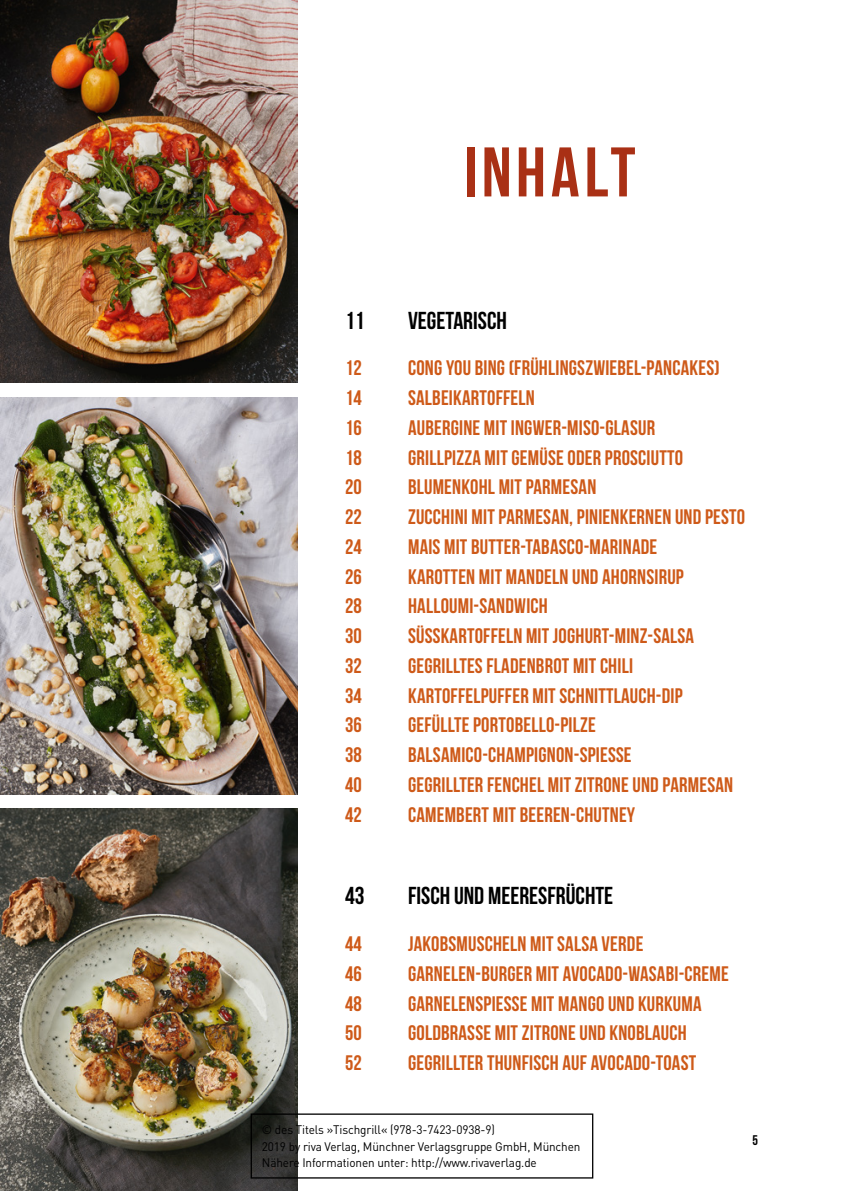
<style>
.page{position:relative;width:844px;height:1191px;background:#fff}
.page>*{position:absolute;margin:0;border:0;box-sizing:border-box;transform-origin:0 0}
._01_h2{font:700 70px "Bebas Neue";letter-spacing:.06em;color:#a93015}
.t1{font:700 24.5px "Bebas Neue";color:#000}
.t2{font:21px "Bebas Neue";letter-spacing:.01em;color:#ce5a19}
.t3{font:14px "Bebas Neue";color:#000}
._00_Biblio_Block{font:12.25px/16.6px "DINOT";letter-spacing:-.01em;color:#000;scale:.96 1}
</style>
<div class="page">
<img style="left:0;top:0;width:298px;height:382px">
<img style="left:0;top:809px;width:298px;height:382px">
<img style="left:0;top:397px;width:298px;height:397px">
<div style="left:250px;top:1113px;width:343px;height:65px;border:1px solid #000"></div>
<p class="_01_h2" style="left:464px;top:134px;width:173px">INHALT</p>
<p class="t1" style="left:345px;top:307px;width:21px">11</p>
<p class="t1" style="left:408px;top:307px;width:100px">VEGETARISCH</p>
<p class="t2" style="left:345px;top:356px;width:18px">12</p>
<p class="t2" style="left:408px;top:356px;width:313px">CONG YOU BING (FRÜHLINGSZWIEBEL‑PANCAKES)</p>
<p class="t2" style="left:345px;top:386px;width:18px">14</p>
<p class="t2" style="left:408px;top:386px;width:128px">SALBEIKARTOFFELN</p>
<p class="t2" style="left:345px;top:416px;width:18px">16</p>
<p class="t2" style="left:408px;top:416px;width:248px">AUBERGINE MIT INGWER‑MISO‑GLASUR</p>
<p class="t2" style="left:345px;top:446px;width:18px">18</p>
<p class="t2" style="left:408px;top:446px;width:276px">GRILLPIZZA MIT GEMÜSE ODER PROSCIUTTO</p>
<p class="t2" style="left:345px;top:475px;width:18px">20</p>
<p class="t2" style="left:408px;top:475px;width:190px">BLUMENKOHL MIT PARMESAN</p>
<p class="t2" style="left:345px;top:505px;width:18px">22</p>
<p class="t2" style="left:408px;top:505px;width:338px">ZUCCHINI MIT PARMESAN, PINIENKERNEN UND PESTO</p>
<p class="t2" style="left:345px;top:535px;width:18px">24</p>
<p class="t2" style="left:408px;top:535px;width:250px">MAIS MIT BUTTER-TABASCO‑MARINADE</p>
<p class="t2" style="left:345px;top:565px;width:18px">26</p>
<p class="t2" style="left:408px;top:565px;width:277px">KAROTTEN MIT MANDELN UND AHORNSIRUP</p>
<p class="t2" style="left:345px;top:594px;width:18px">28</p>
<p class="t2" style="left:408px;top:594px;width:141px">HALLOUMI-SANDWICH</p>
<p class="t2" style="left:345px;top:624px;width:18px">30</p>
<p class="t2" style="left:408px;top:624px;width:287px">SÜßKARTOFFELN MIT JOGHURT-MINZ-SALSA</p>
<p class="t2" style="left:345px;top:654px;width:18px">32</p>
<p class="t2" style="left:408px;top:654px;width:226px">GEGRILLTES FLADENBROT MIT CHILI</p>
<p class="t2" style="left:345px;top:684px;width:18px">34</p>
<p class="t2" style="left:408px;top:684px;width:276px">KARTOFFELPUFFER MIT SCHNITTLAUCH-DIP</p>
<p class="t2" style="left:345px;top:713px;width:18px">36</p>
<p class="t2" style="left:408px;top:713px;width:189px">GEFÜLLTE PORTOBELLO-PILZE</p>
<p class="t2" style="left:345px;top:743px;width:18px">38</p>
<p class="t2" style="left:408px;top:743px;width:225px">BALSAMICO-CHAMPIGNON-SPIEßE</p>
<p class="t2" style="left:345px;top:773px;width:18px">40</p>
<p class="t2" style="left:408px;top:773px;width:326px">GEGRILLTER FENCHEL MIT ZITRONE UND PARMESAN</p>
<p class="t2" style="left:345px;top:803px;width:18px">42</p>
<p class="t2" style="left:408px;top:803px;width:228px">CAMEMBERT MIT BEEREN-CHUTNEY</p>
<p class="t1" style="left:345px;top:882px;width:21px">43</p>
<p class="t1" style="left:408px;top:882px;width:206px">FISCH UND MEERESFRÜCHTE</p>
<p class="t2" style="left:345px;top:932px;width:18px">44</p>
<p class="t2" style="left:408px;top:932px;width:237px">JAKOBSMUSCHELN MIT SALSA VERDE</p>
<p class="t2" style="left:345px;top:962px;width:18px">46</p>
<p class="t2" style="left:408px;top:962px;width:322px">GARNELEN-BURGER MIT AVOCADO-WASABI-CREME</p>
<p class="t2" style="left:345px;top:991px;width:18px">48</p>
<p class="t2" style="left:408px;top:991px;width:295px">GARNELENSPIEßE MIT MANGO UND KURKUMA</p>
<p class="t2" style="left:345px;top:1021px;width:18px">50</p>
<p class="t2" style="left:408px;top:1021px;width:280px">GOLDBRASSE MIT ZITRONE UND KNOBLAUCH</p>
<p class="t2" style="left:345px;top:1051px;width:18px">52</p>
<p class="t2" style="left:408px;top:1051px;width:289px">GEGRILLTER THUNFISCH AUF AVOCADO-TOAST</p>
<p class="_00_Biblio_Block" style="left:262px;top:1120px;width:333px">© des Titels »Tischgrill« (978-3-7423-0938-9)<br>2019 by riva Verlag, Münchner Verlagsgruppe GmbH, München<br>Nähere Informationen unter: http://www.rivaverlag.de</p>
<p class="t3" style="left:752px;top:1132px;width:7px">5</p>
</div>
